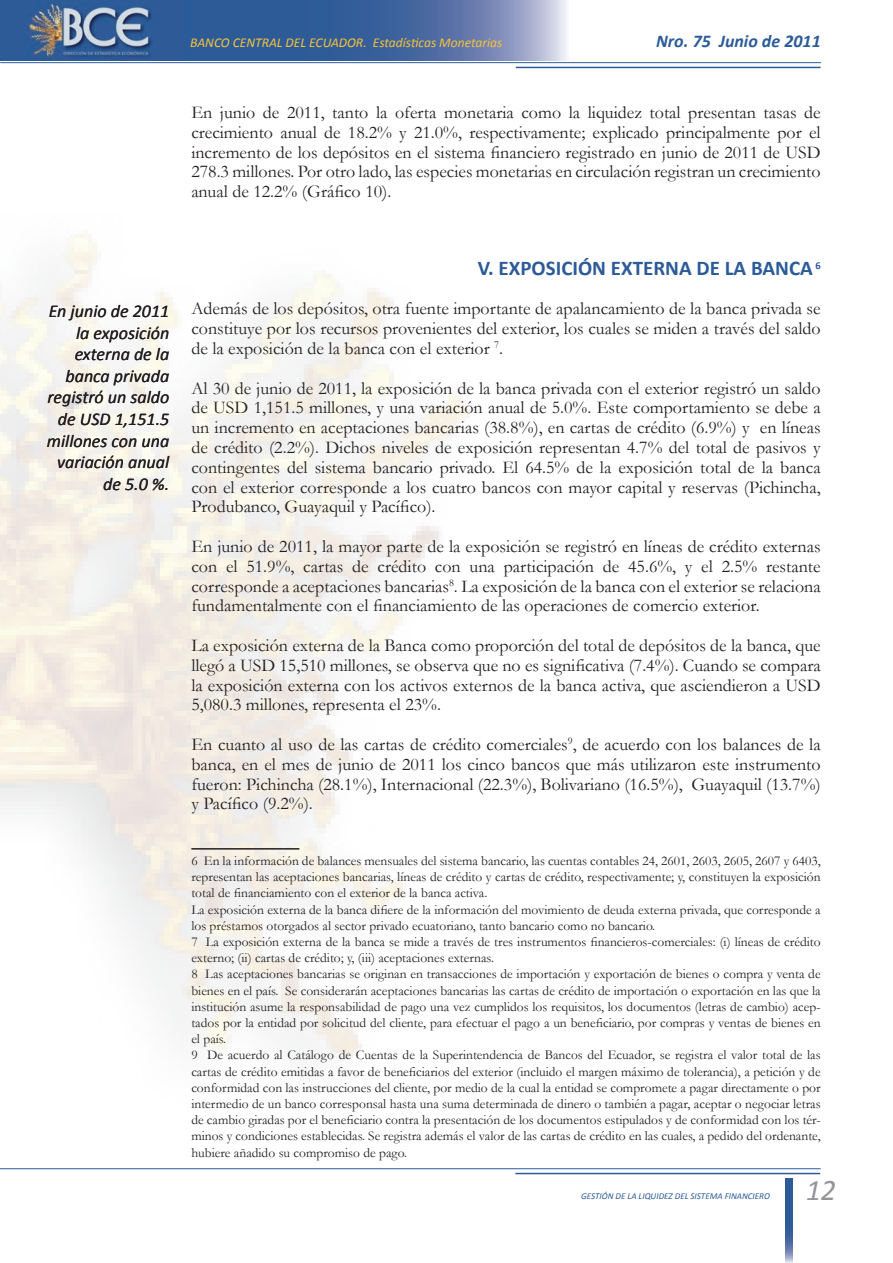
<style>
.page{position:relative;width:893px;height:1263px;background:#fff}
.page>*{position:absolute;margin:0;border:0;box-sizing:border-box;transform-origin:0 0}
.t1{font:italic 30px "Calibri";color:#939598}
.t2{font:700 21px "Calibri";color:#2c5b98}
.t3{font:18px/19.8px "Garamond";color:#231f20;text-align:justify}
.t4{font:italic 18px/21.6px "Calibri";color:#231f20;text-align:right}
.t5{font:italic 700 18px "Calibri";color:#2c5b9a}
.t6{font:13.5px/16.2px "Garamond";color:#231f20}
.t7{font:italic 13.5px "Calibri";color:#f6c239}
.t8{font:italic 9px "Calibri";color:#2c5b98}
</style>
<div class="page">
<svg style="left:0;top:0;width:567px;height:61px;background:#4f70a6"></svg>
<hr style="left:516px;top:67px;width:304px;height:1px;background:#2c5b98">
<hr style="left:0;top:62px;width:821px;height:1px;background:#2c5b98">
<hr style="left:515px;top:1173px;width:305px;height:1px;background:#2c5b98">
<hr style="left:0;top:1168px;width:821px;height:1px;background:#2c5b98">
<img style="left:24px;top:2px;width:166px;height:58px">
<img style="left:0;top:234px;width:470px;height:824px">
<svg style="left:786px;top:1179px;width:6px;height:84px"></svg>
<hr style="left:191px;top:848px;width:108px;height:1px;background:#231f20">
<p class="t7" style="left:190px;top:34px;width:313px">BANCO CENTRAL DEL ECUADOR. Estadísticas Monetarias</p>
<p class="t5" style="left:656px;top:30px;width:166px">Nro. 75 Junio de 2011</p>
<p class="t3" style="left:191px;top:102px;width:631px">En junio de 2011, tanto la oferta monetaria como la liquidez total presentan tasas de crecimiento anual de 18.2% y 21.0%, respectivamente; explicado principalmente por el incremento de los depósitos en el sistema financiero registrado en junio de 2011 de USD 278.3 millones. Por otro lado, las especies monetarias en circulación registran un crecimiento anual de 12.2% (Gráfico 10).</p>
<p class="t4" style="left:47px;top:299px;width:124px">En junio de 2011 la exposición externa de la banca privada registró un saldo de USD 1,151.5 millones con una variación anual de 5.0 %.</p>
<p class="t2" style="left:478px;top:255px;width:337px">V. EXPOSICIÓN EXTERNA DE LA BANCA</p>
<p class="t3" style="left:191px;top:298px;width:631px">Además de los depósitos, otra fuente importante de apalancamiento de la banca privada se constituye por los recursos provenientes del exterior, los cuales se miden a través del saldo de la exposición de la banca con el exterior .</p>
<p class="t3" style="left:191px;top:377px;width:631px">Al 30 de junio de 2011, la exposición de la banca privada con el exterior registró un saldo de USD 1,151.5 millones, y una variación anual de 5.0%. Este comportamiento se debe a un incremento en aceptaciones bancarias (38.8%), en cartas de crédito (6.9%) y en líneas de crédito (2.2%). Dichos niveles de exposición representan 4.7% del total de pasivos y contingentes del sistema bancario privado. El 64.5% de la exposición total de la banca con el exterior corresponde a los cuatro bancos con mayor capital y reservas (Pichincha, Produbanco, Guayaquil y Pacífico).</p>
<p class="t3" style="left:191px;top:536px;width:631px">En junio de 2011, la mayor parte de la exposición se registró en líneas de crédito externas con el 51.9%, cartas de crédito con una participación de 45.6%, y el 2.5% restante corresponde a aceptaciones bancarias . La exposición de la banca con el exterior se relaciona fundamentalmente con el financiamiento de las operaciones de comercio exterior.</p>
<p class="t3" style="left:191px;top:635px;width:631px">La exposición externa de la Banca como proporción del total de depósitos de la banca, que llegó a USD 15,510 millones, se observa que no es significativa (7.4%). Cuando se compara la exposición externa con los activos externos de la banca activa, que asciendieron a USD 5,080.3 millones, representa el 23%.</p>
<p class="t3" style="left:191px;top:734px;width:631px">En cuanto al uso de las cartas de crédito comerciales , de acuerdo con los balances de la banca, en el mes de junio de 2011 los cinco bancos que más utilizaron este instrumento fueron: Pichincha (28.1%), Internacional (22.3%), Bolivariano (16.5%), Guayaquil (13.7%) y Pacífico (9.2%).</p>
<p class="t6" style="left:191px;top:852px;width:631px;text-indent:12px">En la información de balances mensuales del sistema bancario, las cuentas contables 24, 2601, 2603, 2605, 2607 y 6403, representan las aceptaciones bancarias, líneas de crédito y cartas de crédito, respectivamente; y, constituyen la exposición total de financiamiento con el exterior de la banca activa.<br>La exposición externa de la banca difiere de la información del movimiento de deuda externa privada, que corresponde a los préstamos otorgados al sector privado ecuatoriano, tanto bancario como no bancario.</p>
<p class="t6" style="left:191px;top:933px;width:631px;text-indent:14px">La exposición externa de la banca se mide a través de tres instrumentos financieros-comerciales: (i) líneas de crédito externo; (ii) cartas de crédito; y, (iii) aceptaciones externas.</p>
<p class="t6" style="left:191px;top:966px;width:631px;text-align:justify;text-indent:14px">Las aceptaciones bancarias se originan en transacciones de importación y exportación de bienes o compra y venta de bienes en el país. Se considerarán aceptaciones bancarias las cartas de crédito de importación o exportación en las que la institución asume la responsabilidad de pago una vez cumplidos los requisitos, los documentos (letras de cambio) acep&shy;tados por la entidad por solicitud del cliente, para efectuar el pago a un beneficiario, por compras y ventas de bienes en el país.</p>
<p class="t6" style="left:191px;top:1047px;width:631px;text-align:justify;text-indent:16px">De acuerdo al Catálogo de Cuentas de la Superintendencia de Bancos del Ecuador, se registra el valor total de las cartas de crédito emitidas a favor de beneficiarios del exterior (incluido el margen máximo de tolerancia), a petición y de conformidad con las instrucciones del cliente, por medio de la cual la entidad se compromete a pagar directamente o por intermedio de un banco corresponsal hasta una suma determinada de dinero o también a pagar, aceptar o negociar letras de cambio giradas por el beneficiario contra la presentación de los documentos estipulados y de conformidad con los tér&shy;minos y condiciones establecidas. Se registra además el valor de las cartas de crédito en las cuales, a pedido del ordenante, hubiere añadido su compromiso de pago.</p>
<p class="t8" style="left:581px;top:1190px;width:190px">GESTIÓN DE LA LIQUIDEZ DEL SISTEMA FINANCIERO</p>
<h1 class="t1" style="left:806px;top:1171px;width:16px">12</h1>
</div>
